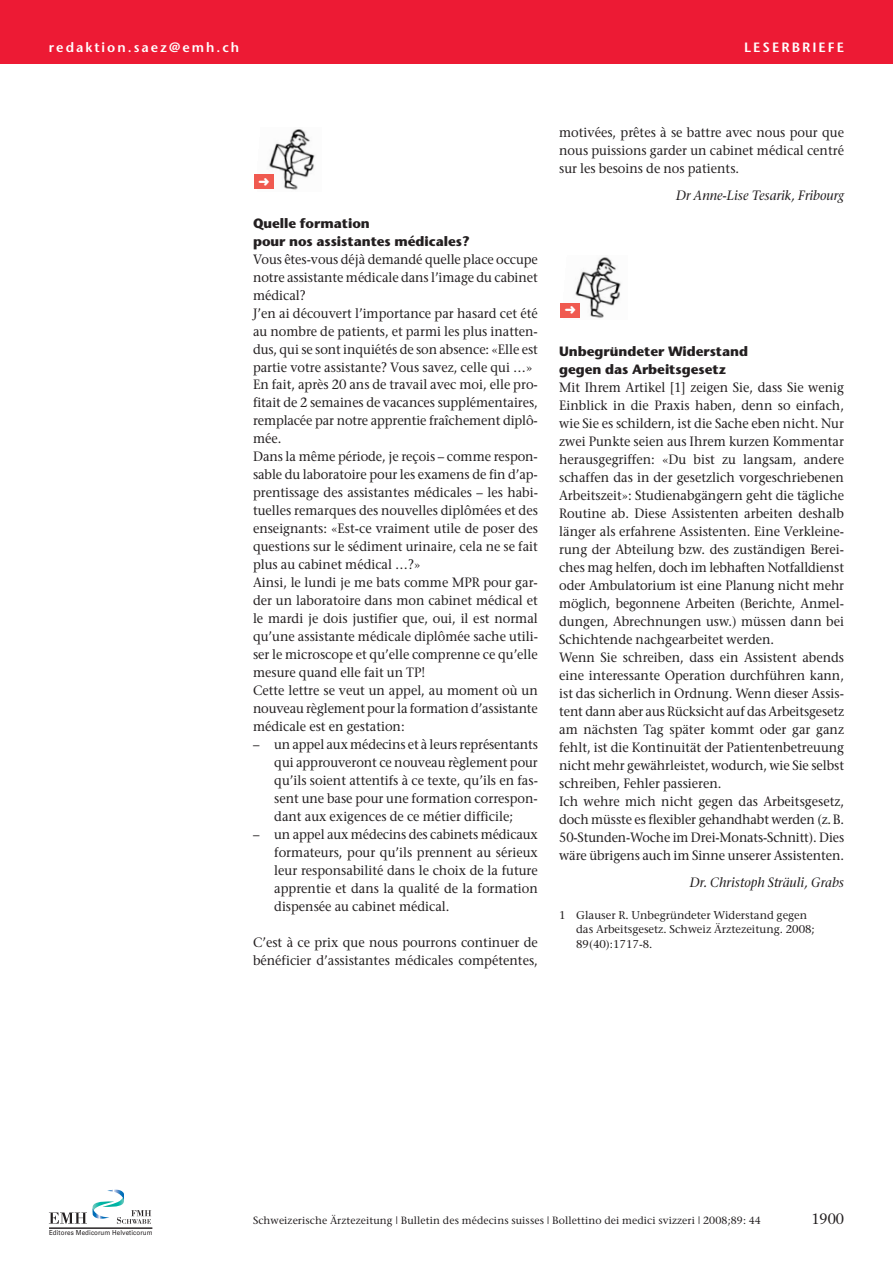
<style>
.page{position:relative;width:893px;height:1263px;background:#fff}
.page>*{position:absolute;margin:0;border:0;box-sizing:border-box;transform-origin:0 0}
.t1{font:15px "Stone Serif";color:#231f20;scale:.95 1}
.t2{font:13.5px/18px "Stone Serif";color:#231f20;scale:.95 1}
.t3{font:700 13.5px/18px "Stone Sans";color:#231f20}
.t4{font:italic 13.5px "Stone Serif";color:#231f20;scale:.95 1}
.t5{font:600 13.5px "Stone Sans";letter-spacing:.15em;color:#fff}
.t6{font:11.25px/14.2px "Stone Serif";color:#231f20}
.t7{font:10.5px "Stone Serif";letter-spacing:.01em;color:#231f20}
.t8{font:6.9px "Univers";letter-spacing:.015em;color:#231f20;scale:.9 1}
</style>
<div class="page">
<div style="left:0;top:0;width:893px;height:64px;background:#ed1a34"></div>
<svg style="left:49px;top:1189px;width:102px;height:35px"></svg>
<hr style="left:49px;top:1228px;width:103px;height:1px;background:#231f20">
<img style="left:269px;top:129px;width:46px;height:61px">
<div style="left:254px;top:174px;width:20px;height:15px;background:#f05a50"></div>
<img style="left:575px;top:257px;width:46px;height:61px">
<div style="left:561px;top:303px;width:19px;height:15px;background:#f05a50"></div>
<p class="t5" style="left:49px;top:42px;width:192px">redaktion.saez@emh.ch</p>
<p class="t5" style="left:744px;top:42px;width:101px">LESERBRIEFE</p>
<p class="t3" style="left:253px;top:215px;width:218px">Quelle formation<br>pour nos assistantes médicales?</p>
<p class="t2" style="left:253px;top:251px;width:301px">Vous êtes-vous déjà demandé quelle place occupe notre assistante médicale dans l’image du cabinet médical?<br>J’en ai découvert l’importance par hasard cet été au nombre de patients, et parmi les plus inatten&shy;dus, qui se sont inquiétés de son absence: «Elle est partie votre assistante? Vous savez, celle qui …» En fait, après 20 ans de travail avec moi, elle pro&shy;fitait de 2 semaines de vacances supplémentaires, remplacée par notre apprentie fraîchement diplô - mée.<br>Dans la même période, je reçois – comme respon&shy;sable du laboratoire pour les examens de fin d’ap&shy;prentissage des assistantes médicales – les habi&shy;tuelles remarques des nouvelles diplômées et des enseignants: «Est-ce vraiment utile de poser des questions sur le sédiment urinaire, cela ne se fait plus au cabinet médical …?»<br>Ainsi, le lundi je me bats comme MPR pour gar&shy;der un laboratoire dans mon cabinet médical et le mardi je dois justifier que, oui, il est normal qu’une assistante médicale diplômée sache utili&shy;ser le microscope et qu’elle comprenne ce qu’elle mesure quand elle fait un TP!<br>Cette lettre se veut un appel, au moment où un nouveau règlement pour la formation d’assistante médicale est en gestation:</p>
<p class="t2" style="left:274px;top:737px;width:279px;text-align:justify;text-indent:-21px">– un appel aux médecins et à leurs représentants qui approuveront ce nouveau règlement pour qu’ils soient attentifs à ce texte, qu’ils en fas&shy;sent une base pour une formation correspon&shy;dant aux exigences de ce métier difficile;</p>
<p class="t2" style="left:274px;top:827px;width:279px;text-align:justify;text-indent:-21px">– un appel aux médecins des cabinets médicaux formateurs, pour qu’ils prennent au sérieux leur responsabilité dans le choix de la future apprentie et dans la qualité de la formation dispensée au cabinet médical.</p>
<p class="t2" style="left:253px;top:935px;width:301px">C’est à ce prix que nous pourrons continuer de bénéficier d’assistantes médicales compétentes,</p>
<p class="t2" style="left:559px;top:125px;width:301px;text-align:justify">motivées, prêtes à se battre avec nous pour que nous puissions garder un cabinet médical centré sur les besoins de nos patients.</p>
<p class="t4" style="left:676px;top:191px;width:178px">Dr Anne-Lise Tesarik, Fribourg</p>
<p class="t3" style="left:559px;top:343px;width:190px">Unbegründeter Widerstand gegen das Arbeitsgesetz</p>
<p class="t2" style="left:559px;top:379px;width:301px">Mit Ihrem Artikel [1] zeigen Sie, dass Sie wenig Einblick in die Praxis haben, denn so einfach, wie Sie es schildern, ist die Sache eben nicht. Nur zwei Punkte seien aus Ihrem kurzen Kommentar herausgegriffen: «Du bist zu langsam, andere schaf fen das in der gesetzlich vorgeschriebenen Arbeitszeit»: Studienabgängern geht die tägliche Routine ab. Diese Assistenten arbeiten deshalb länger als erfahrene Assistenten. Eine Verkleine&shy;rung der Abteilung bzw. des zuständigen Berei&shy;ches mag helfen, doch im lebhaften Notfalldienst oder Ambulatorium ist eine Planung nicht mehr möglich, begonnene Arbeiten (Berichte, An mel&shy;dungen, Abrechnungen usw.) müssen dann bei Schichtende nachgearbeitet werden.<br>Wenn Sie schreiben, dass ein Assistent abends eine interessante Operation durchführen kann, ist das sicherlich in Ordnung. Wenn dieser Assis&shy;tent dann aber aus Rücksicht auf das Arbeitsgesetz am nächsten Tag später kommt oder gar ganz fehlt, ist die Kontinuität der Patientenbetreuung nicht mehr gewährleistet, wodurch, wie Sie selbst schreiben, Fehler passieren.<br>Ich wehre mich nicht gegen das Arbeitsgesetz, doch müsste es flexibler gehandhabt werden (z.B.<br>50-Stunden-Woche im Drei-Monats-Schnitt). Dies wäre übrigens auch im Sinne unserer Assistenten.</p>
<p class="t4" style="left:690px;top:877px;width:164px">Dr. Christoph Sträuli, Grabs</p>
<p class="t6" style="left:576px;top:909px;width:240px;text-indent:-17px">1 Glauser R. Unbegründeter Widerstand gegen das Arbeitsgesetz. Schweiz Ärztezeitung. 2008;<br>89(40):1717-8.</p>
<p class="t8" style="left:49px;top:1229px;width:117px">Editores Medicorum Helveticorum</p>
<p class="t7" style="left:253px;top:1216px;width:509px">Schweizerische Ärztezeitung | Bulletin des médecins suisses | Bollettino dei medici svizzeri | 2008;89: 44</p>
<p class="t1" style="left:811px;top:1213px;width:36px">1900</p>
</div>
